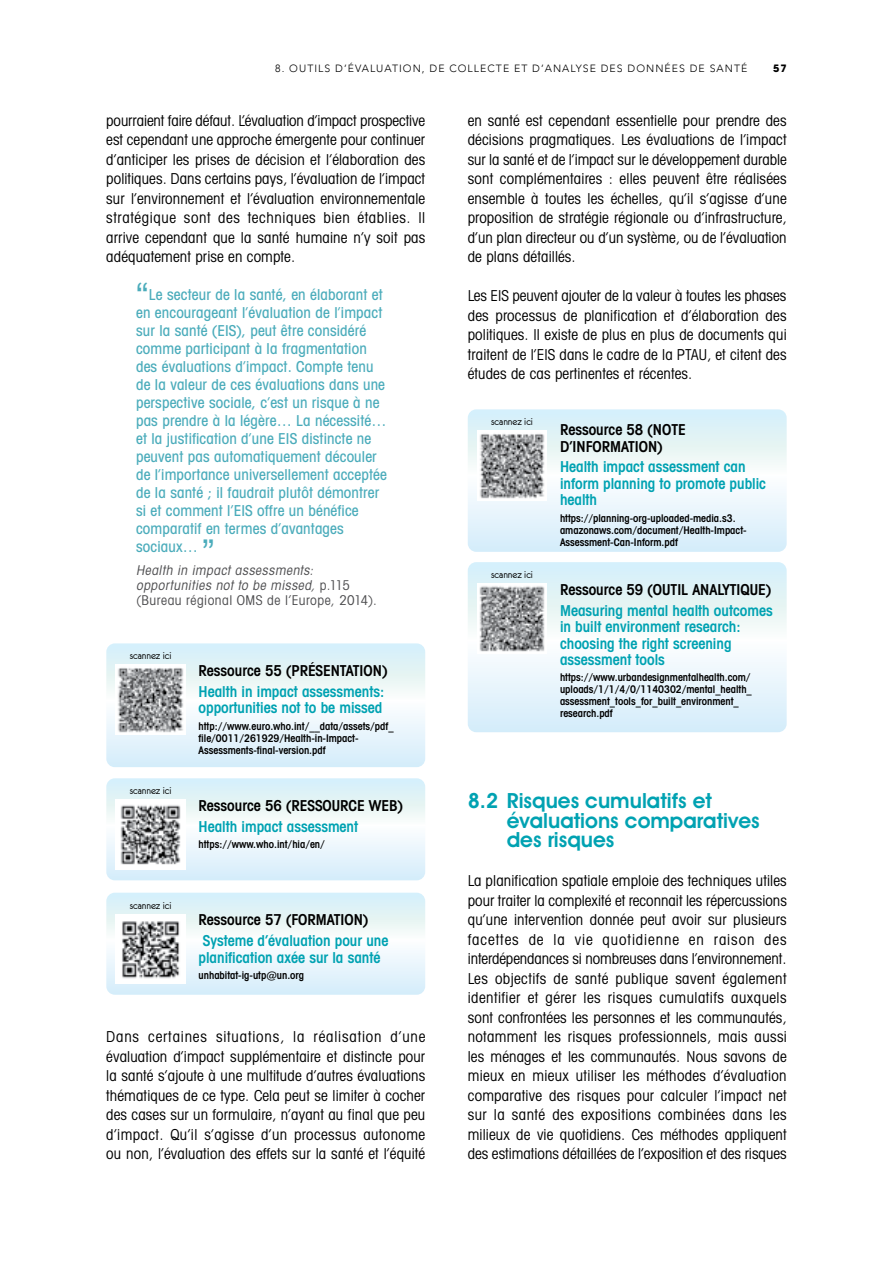
<style>
.page{position:relative;width:893px;height:1263px;background:#fff}
.page>*{position:absolute;margin:0;border:0;box-sizing:border-box;transform-origin:0 0}
.t1{font:37.5px "Arial";color:#4bacbb}
.t2{font:600 21px/19.5px "Avant Garde IT Cby BT";color:#00a2b2}
.t3{font:condensed 15px/19.5px "Avant Garde IT Cby BT";letter-spacing:.01em;color:#000;text-align:justify}
.t4{font:500 condensed 15px/18px "Avant Garde IT Cby BT";letter-spacing:.01em;color:#4bacbb}
.t5{font:600 condensed 15px/16.5px "Avant Garde IT Cby BT";color:#00a2b2}
.t6{font:600 condensed 15px/16.5px "Avant Garde IT Cby BT";color:#000}
.t7{font:italic condensed 13.5px/15px "Avant Garde";color:#4d4d4f}
.t8{font:10.95px "Eurofurenceregular";color:#000}
.t9{font:600 condensed 10.5px/12px "Avant Garde IT Cby BT";color:#000}
.t10{font:300 10.5px "Avenir";letter-spacing:.1em;color:#000}
.t11{font:700 10.5px "Avant Garde IT Cby BT";color:#000}
.s1{font-style:normal}
</style>
<div class="page">
<svg style="left:106px;top:643px;width:319px;height:124px"></svg>
<img style="left:116px;top:665px;width:69px;height:69px">
<svg style="left:106px;top:778px;width:319px;height:102px"></svg>
<img style="left:116px;top:800px;width:69px;height:69px">
<svg style="left:106px;top:893px;width:319px;height:102px"></svg>
<img style="left:116px;top:914px;width:69px;height:70px">
<svg style="left:468px;top:409px;width:319px;height:143px"></svg>
<img style="left:477px;top:431px;width:70px;height:69px">
<svg style="left:468px;top:562px;width:319px;height:170px"></svg>
<img style="left:477px;top:584px;width:70px;height:69px">
<p class="t10" style="left:275px;top:62px;width:474px">8. OUTILS D’ÉVALUATION, DE COLLECTE ET D’ANALYSE DES DONNÉES DE SANTÉ</p>
<p class="t11" style="left:773px;top:62px;width:15px">57</p>
<p class="t3" style="left:106px;top:111px;width:320px">pourraient faire défaut. L’évaluation d’impact prospective est cependant une approche émergente pour continuer d’anticiper les prises de décision et l’élaboration des politiques. Dans certains pays, l’évaluation de l’impact sur l’environnement et l’évaluation environnementale stratégique sont des techniques bien établies. Il arrive cependant que la santé humaine n’y soit pas adéquatement prise en compte.</p>
<h1 class="t1" style="left:136px;top:273px;width:14px">“</h1>
<p class="t4" style="left:136px;top:285px;width:252px;text-indent:13px">Le secteur de la santé, en élaborant et en encourageant l’évaluation de l’impact sur la santé (EIS), peut être considéré comme participant à la fragmentation des évaluations d’impact. Compte tenu de la valeur de ces évaluations dans une perspective sociale, c’est un risque à ne pas prendre à la légère… La nécessité… et la justification d’une EIS distincte ne peuvent pas automatiquement découler de l’importance universellement acceptée de la santé ; il faudrait plutôt démontrer si et comment l’EIS offre un bénéfice comparatif en termes d’avantages sociaux…</p>
<h1 class="t1" style="left:202px;top:529px;width:14px">”</h1>
<p class="t7" style="left:136px;top:563px;width:242px">Health in impact assessments: opportunities not to be missed, <span class="s1">p .115 (Bureau régional OMS de l’Europe, 2014).</span></p>
<p class="t8" style="left:130px;top:650px;width:43px">scannez ici</p>
<p class="t8" style="left:130px;top:785px;width:43px">scannez ici</p>
<p class="t8" style="left:130px;top:900px;width:43px">scannez ici</p>
<p class="t6" style="left:199px;top:662px;width:190px">Ressource 55 (PRÉSENTATION)</p>
<p class="t5" style="left:199px;top:683px;width:187px">Health in impact assessments: opportunities not to be missed</p>
<p class="t9" style="left:199px;top:720px;width:197px">http://www.euro.who.int/__data/assets/pdf_ file/0011/261929/Health-in-Impact-<br>Assessments-final-version.pdf</p>
<p class="t6" style="left:199px;top:797px;width:206px">Ressource 56 (RESSOURCE WEB)</p>
<p class="t5" style="left:199px;top:818px;width:161px">Health impact assessment</p>
<p class="t9" style="left:199px;top:838px;width:128px">https://www.who.int/hia/en/</p>
<p class="t6" style="left:199px;top:912px;width:171px">Ressource 57 (FORMATION)</p>
<p class="t5" style="left:199px;top:932px;width:191px">Systeme d’évaluation pour une planification axée sur la santé</p>
<p class="t9" style="left:199px;top:969px;width:107px">unhabitat-ig-utp@un.org</p>
<p class="t3" style="left:106px;top:1027px;width:321px">Dans certaines situations, la réalisation d’une évaluation d’impact supplémentaire et distincte pour la santé s’ajoute à une multitude d’autres évaluations thématiques de ce type. Cela peut se limiter à cocher des cases sur un formulaire, n’ayant au final que peu d’impact. Qu’il s’agisse d’un processus autonome ou non, l’évaluation des effets sur la santé et l’équité</p>
<p class="t3" style="left:468px;top:111px;width:321px">en santé est cependant essentielle pour prendre des décisions pragmatiques. Les évaluations de l’impact sur la santé et de l’impact sur le développement durable sont complémentaires : elles peuvent être réalisées ensemble à toutes les échelles, qu’il s’agisse d’une proposition de stratégie régionale ou d’infrastructure, d’un plan directeur ou d’un système, ou de l’évaluation de plans détaillés.</p>
<p class="t3" style="left:468px;top:286px;width:320px">Les EIS peuvent ajouter de la valeur à toutes les phases des processus de planification et d’élaboration des politiques. Il existe de plus en plus de documents qui traitent de l’EIS dans le cadre de la PTAU, et citent des études de cas pertinentes et récentes.</p>
<p class="t8" style="left:491px;top:416px;width:43px">scannez ici</p>
<p class="t8" style="left:491px;top:569px;width:43px">scannez ici</p>
<p class="t6" style="left:560px;top:421px;width:127px">Ressource 58 (NOTE<br>D’INFORMATION)</p>
<p class="t5" style="left:560px;top:459px;width:208px">Health impact assessment can inform planning to promote public health</p>
<p class="t9" style="left:560px;top:512px;width:188px">https://planning-org-uploaded-media.s3. amazonaws.com/document/Health-Impact-<br>Assessment-Can-Inform.pdf</p>
<p class="t6" style="left:560px;top:581px;width:213px">Ressource 59 (OUTIL ANALYTIQUE)</p>
<p class="t5" style="left:560px;top:602px;width:214px">Measuring mental health outcomes in built environment research: choosing the right screening assessment tools</p>
<p class="t9" style="left:560px;top:671px;width:193px">https://www.urbandesignmentalhealth.com/ uploads/1/1/4/0/1140302/mental_health_ assessment_tools_for_built_environment_ research.pdf</p>
<h2 class="t2" style="left:507px;top:791px;width:254px;text-indent:-39px">8.2 Risques cumulatifs et évaluations comparatives des risques</h2>
<p class="t3" style="left:468px;top:871px;width:321px">La planification spatiale emploie des techniques utiles pour traiter la complexité et reconnait les répercussions qu’une intervention donnée peut avoir sur plusieurs facettes de la vie quotidienne en raison des interdépendances si nombreuses dans l’environnement.<br>Les objectifs de santé publique savent également identifier et gérer les risques cumulatifs auxquels sont confrontées les personnes et les communautés, notamment les risques professionnels, mais aussi les ménages et les communautés. Nous savons de mieux en mieux utiliser les méthodes d’évaluation comparative des risques pour calculer l’impact net sur la santé des expositions combinées dans les milieux de vie quotidiens. Ces méthodes appliquent des estimations détaillées de l’exposition et des risques</p>
</div>
